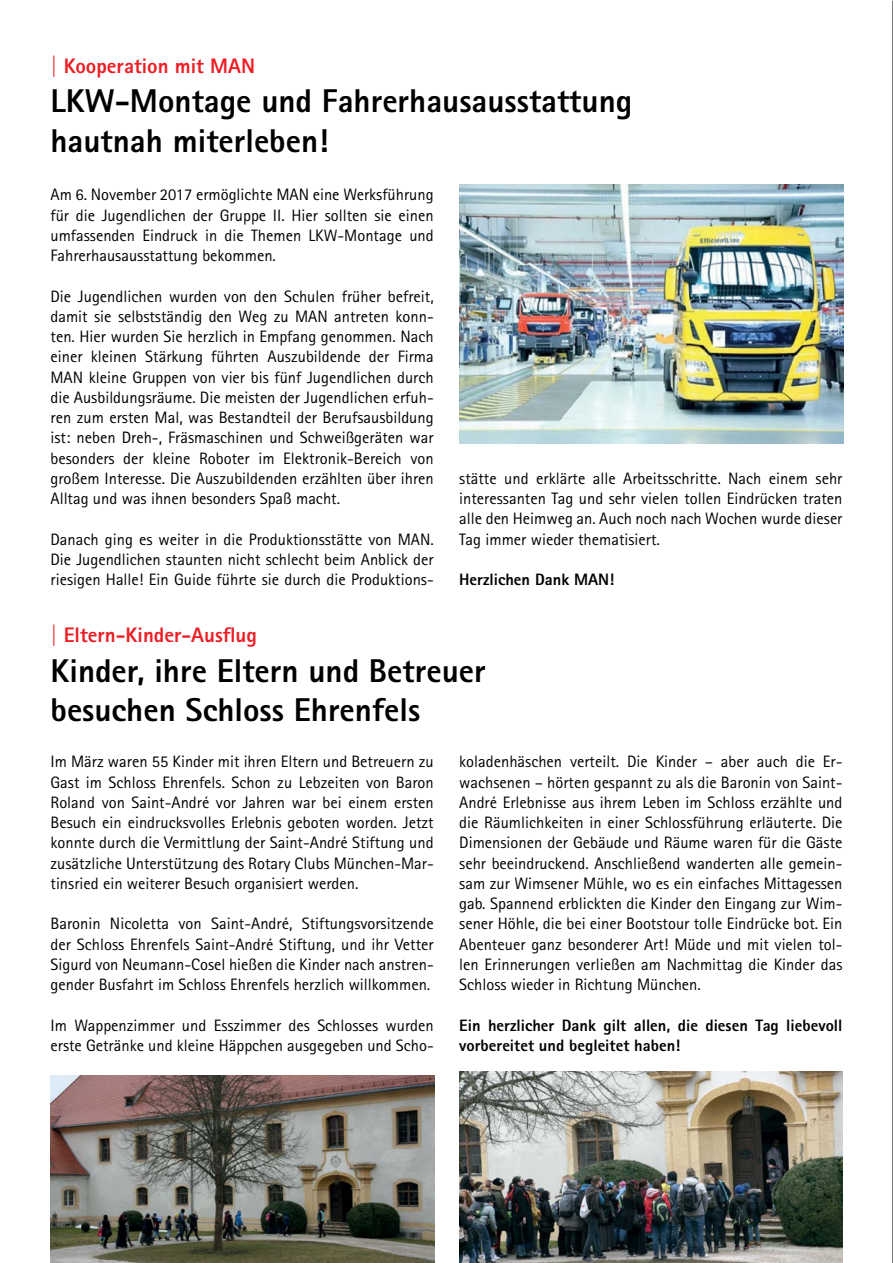
<style>
.page{position:relative;width:893px;height:1263px;background:#fff}
.page>*{position:absolute;margin:0;border:0;box-sizing:border-box;transform-origin:0 0}
.t1{font:800 33px/39.6px "Agfa Rotis Sans Serif";color:#000}
.t2{font:800 21px "Agfa Rotis Sans Serif";color:#ed1d24}
.t3{font:16.5px/20.2px "Agfa Rotis Sans Serif";color:#000;text-align:justify}
.t4{font:800 16.5px/20.2px "Agfa Rotis Sans Serif";color:#000}
</style>
<div class="page">
<img style="left:459px;top:184px;width:384px;height:259px">
<img style="left:51px;top:1075px;width:383px;height:188px">
<img style="left:459px;top:1071px;width:383px;height:192px">
<hr style="left:892px;top:0;width:1px;height:1263px;background:#000">
<p class="t2" style="left:51px;top:52px;width:206px">| Kooperation mit MAN</p>
<h1 class="t1" style="left:51px;top:81px;width:583px">LKW-Montage und Fahrerhausausstattung hautnah miterleben!</h1>
<p class="t3" style="left:51px;top:184px;width:385px">Am 6. November 2017 ermöglichte MAN eine Werksführung für die Jugendlichen der Gruppe II. Hier sollten sie einen umfassenden Eindruck in die Themen LKW-Montage und Fahrerhausausstattung bekommen.</p>
<p class="t3" style="left:51px;top:286px;width:385px">Die Jugendlichen wurden von den Schulen früher befreit, damit sie selbstständig den Weg zu MAN antreten konn&shy;ten. Hier wurden Sie herzlich in Empfang genommen. Nach einer kleinen Stärkung führten Auszubildende der Firma MAN kleine Gruppen von vier bis fünf Jugendlichen durch die Ausbildungsräume. Die meisten der Jugendlichen erfuh&shy;ren zum ersten Mal, was Bestandteil der Berufsausbildung ist: neben Dreh-, Fräsmaschinen und Schweißgeräten war besonders der kleine Roboter im Elektronik-Bereich von großem Interesse. Die Auszubildenden erzählten über ihren Alltag und was ihnen besonders Spaß macht.</p>
<p class="t3" style="left:51px;top:529px;width:385px">Danach ging es weiter in die Produktionsstätte von MAN.<br>Die Jugendlichen staunten nicht schlecht beim Anblick der riesigen Halle! Ein Guide führte sie durch die Produktions-</p>
<p class="t3" style="left:459px;top:468px;width:385px">stätte und erklärte alle Arbeitsschritte. Nach einem sehr interessanten Tag und sehr vielen tollen Eindrücken traten alle den Heimweg an. Auch noch nach Wochen wurde dieser Tag immer wieder thematisiert.</p>
<p class="t4" style="left:459px;top:569px;width:157px">Herzlichen Dank MAN!</p>
<p class="t2" style="left:51px;top:621px;width:208px">| Eltern-Kinder-Ausflug</p>
<h1 class="t1" style="left:51px;top:650px;width:437px">Kinder, ihre Eltern und Betreuer besuchen Schloss Ehrenfels</h1>
<p class="t3" style="left:51px;top:751px;width:385px">Im März waren 55 Kinder mit ihren Eltern und Betreuern zu Gast im Schloss Ehrenfels. Schon zu Lebzeiten von Baron Roland von Saint-André vor Jahren war bei einem ersten Besuch ein eindrucksvolles Erlebnis geboten worden. Jetzt konnte durch die Vermittlung der Saint-André Stiftung und zusätzliche Unterstützung des Rotary Clubs München-Mar&shy;tinsried ein weiterer Besuch organisiert werden.</p>
<p class="t3" style="left:51px;top:913px;width:385px">Baronin Nicoletta von Saint-André, Stiftungsvorsitzende der Schloss Ehrenfels Saint-André Stiftung, und ihr Vetter Sigurd von Neumann-Cosel hießen die Kinder nach anstren&shy;gender Busfahrt im Schloss Ehrenfels herzlich willkommen.</p>
<p class="t3" style="left:51px;top:1015px;width:385px">Im Wappenzimmer und Esszimmer des Schlosses wurden erste Getränke und kleine Häppchen ausgegeben und Scho-</p>
<p class="t3" style="left:459px;top:751px;width:385px">koladenhäschen verteilt. Die Kinder – aber auch die Er&shy;wachsenen – hörten gespannt zu als die Baronin von Saint-André Erlebnisse aus ihrem Leben im Schloss erzählte und die Räumlichkeiten in einer Schlossführung erläuterte. Die Dimensionen der Gebäude und Räume waren für die Gäste sehr beeindruckend. Anschließend wanderten alle gemein&shy;sam zur Wimsener Mühle, wo es ein einfaches Mittagessen gab. Spannend erblickten die Kinder den Eingang zur Wim&shy;sener Höhle, die bei einer Bootstour tolle Eindrücke bot. Ein Abenteuer ganz besonderer Art! Müde und mit vielen tol&shy;len Erinnerungen verließen am Nachmittag die Kinder das Schloss wieder in Richtung München.</p>
<p class="t4" style="left:459px;top:1015px;width:385px">Ein herzlicher Dank gilt allen, die diesen Tag liebevoll vorbereitet und begleitet haben!</p>
</div>
